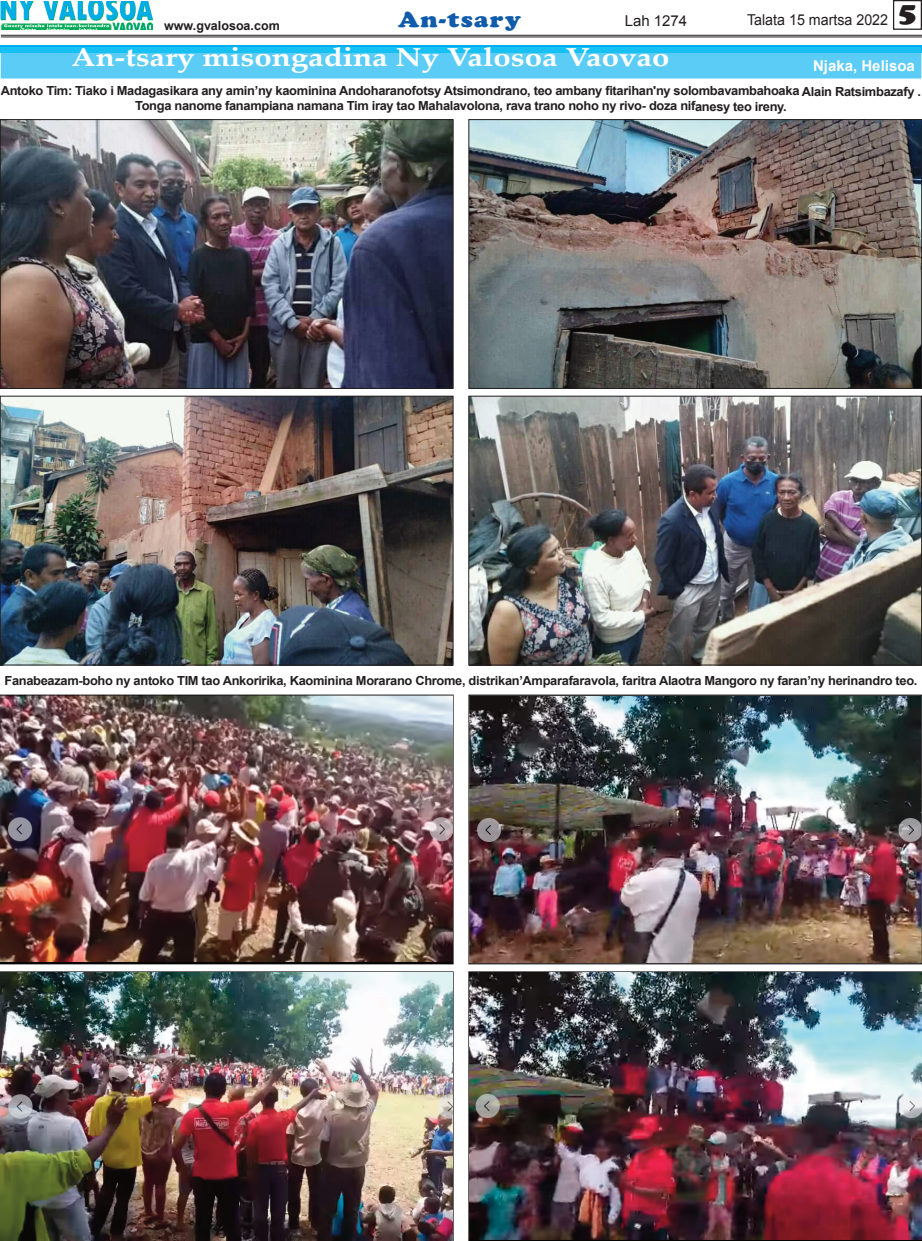
<style>
.page{position:relative;width:922px;height:1241px;background:#fff}
.page>*{position:absolute;margin:0;border:0;box-sizing:border-box;transform-origin:0 0}
.t1{font:700 26px "Palatino Linotype";letter-spacing:-.005em;color:#fff;scale:1.2 1}
.t2{font:900 22.5px "Cooper";letter-spacing:.05em;color:#105baa;scale:1.14 1}
.t3{font:15px "Arial";color:#231f20;scale:.95 1}
.t4{font:700 15px "Arial";letter-spacing:-.005em;color:#fff}
.t5{font:15px "Arial";color:#231f20}
.t6{font:700 12.5px/15px "Arial";letter-spacing:-.025em;color:#231f20;text-align:center}
.t7{font:700 12.5px "Arial";color:#231f20}
</style>
<div class="page">
<hr style="left:1px;top:35px;width:920px;height:1px;background:#231f20">
<hr style="left:1px;top:37px;width:920px;height:1px;background:#231f20">
<img style="left:0;top:1px;width:152px;height:29px">
<div style="left:892px;top:0;width:29px;height:30px;border:1px solid #231f20"></div>
<div style="left:0;top:45px;width:920px;height:8px;background:#00aeef"></div>
<div style="left:1px;top:47px;width:920px;height:31px;background:#5bccf5"></div>
<div style="left:1px;top:47px;width:919px;height:6px;background:#17c0f2"></div>
<img style="left:1px;top:971px;width:452px;height:269px">
<img style="left:1px;top:695px;width:451px;height:268px">
<img style="left:469px;top:971px;width:452px;height:269px">
<img style="left:470px;top:121px;width:449px;height:266px">
<div style="left:468px;top:119px;width:453px;height:270px;border:1px solid #231f20"></div>
<img style="left:469px;top:695px;width:452px;height:268px">
<img style="left:2px;top:121px;width:449px;height:266px">
<div style="left:0;top:119px;width:453px;height:270px;border:1px solid #231f20"></div>
<img style="left:470px;top:398px;width:449px;height:265px">
<div style="left:468px;top:396px;width:453px;height:269px;border:1px solid #231f20"></div>
<img style="left:2px;top:398px;width:449px;height:265px">
<div style="left:0;top:396px;width:453px;height:269px;border:1px solid #231f20"></div>
<p class="t7" style="left:164px;top:19px;width:117px">www.gvalosoa.com</p>
<h2 class="t2" style="left:398px;top:7px;width:109px">An-tsary</h2>
<p class="t5" style="left:624px;top:12px;width:64px">Lah 1274</p>
<p class="t3" style="left:746px;top:12px;width:180px">Talata 15 martsa 2022 <sup>5</sup></p>
<h1 class="t1" style="left:72px;top:47px;width:499px">An-tsary misongadina Ny Valosoa Vaovao</h1>
<p class="t4" style="left:812px;top:58px;width:103px">Njaka, Helisoa</p>
<p class="t6" style="left:1px;top:84px;width:921px">Antoko Tim: Tiako i Madagasikara any amin’ny kaominina Andoharanofotsy Atsimondrano, teo ambany fitarihan'ny solombavambahoaka Alain Ratsimbazafy .<br>Tonga nanome fanampiana namana Tim iray tao Mahalavolona, rava trano noho ny rivo- doza nifanesy teo ireny.</p>
<p class="t6" style="left:4px;top:672px;width:914px">Fanabeazam-boho ny antoko TIM tao Ankoririka, Kaominina Morarano Chrome, distrikan’Amparafaravola, faritra Alaotra Mangoro ny faran’ny herinandro teo.</p>
</div>
